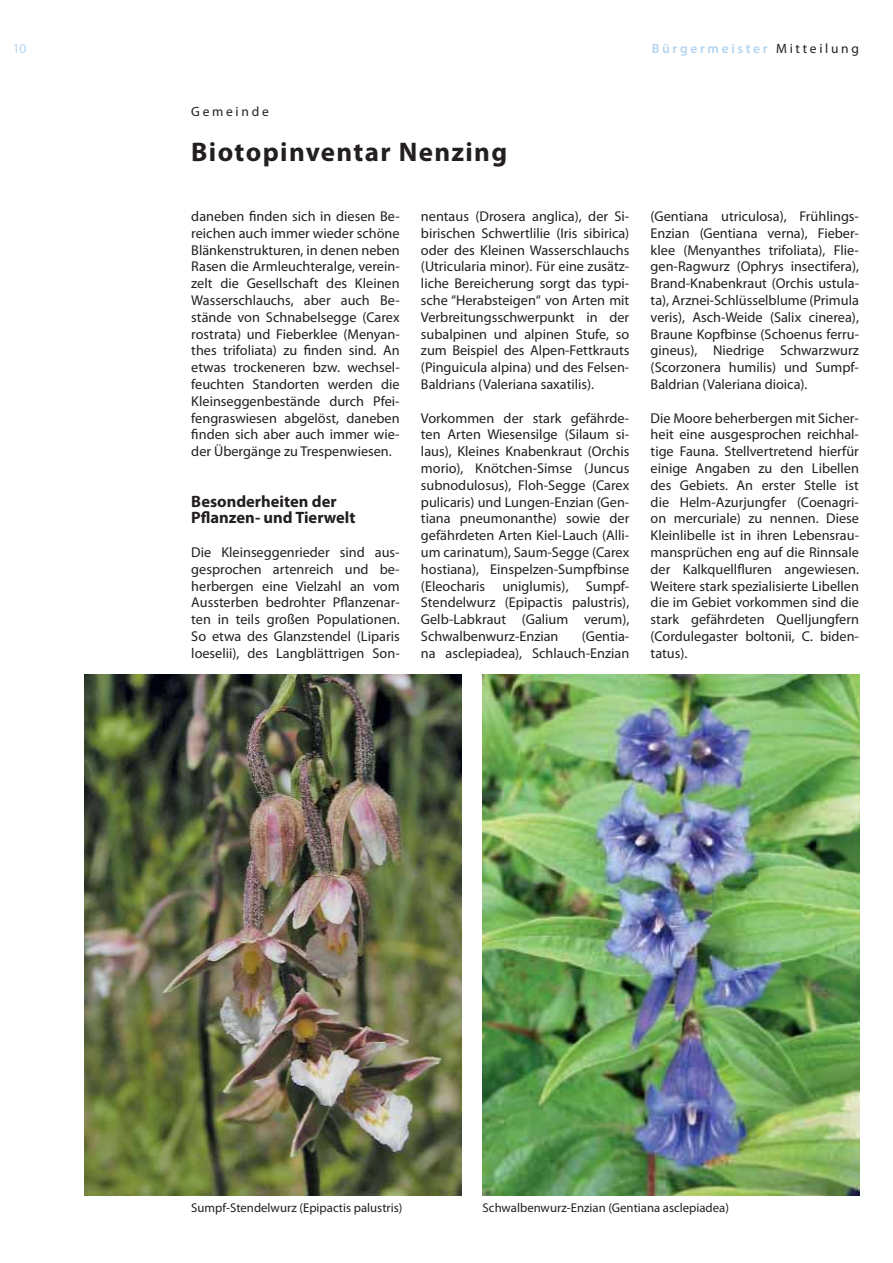
<style>
.page{position:relative;width:893px;height:1263px;background:#fff}
.page>*{position:absolute;margin:0;border:0;box-sizing:border-box;transform-origin:0 0}
.t1{font:700 27px "Myriad Pro";letter-spacing:.05em;color:#231f20}
.t2{font:700 16.5px/16.8px "Myriad Pro";color:#231f20}
.t3{font:14.25px/16.8px "Myriad Pro";color:#231f20;text-align:justify}
.t4{font:600 13.5px "Myriad Pro";letter-spacing:.2em;color:#b2d4f0}
.t5{font:13.5px "Myriad Pro";letter-spacing:.2em;color:#231f20}
.t6{font:13.5px "Myriad Pro";color:#b2d4f0}
.t7{font:12.75px "Myriad Pro";color:#231f20}
.s1{font-weight:400;color:#231f20}
</style>
<div class="page">
<img style="left:85px;top:675px;width:376px;height:520px">
<img style="left:483px;top:675px;width:376px;height:520px">
<p class="t6" style="left:13px;top:43px;width:15px">10</p>
<p class="t4" style="left:652px;top:43px;width:209px">Bürgermeister <span class="s1">Mitteilung</span></p>
<p class="t5" style="left:191px;top:107px;width:79px">Gemeinde</p>
<h1 class="t1" style="left:191px;top:141px;width:317px">Biotopinventar Nenzing</h1>
<p class="t3" style="left:191px;top:209px;width:210px">daneben finden sich in diesen Be&shy;reichen auch immer wieder schöne Blänkenstrukturen, in denen neben Rasen die Armleuchteralge, verein&shy;zelt die Gesellschaft des Kleinen Wasserschlauchs, aber auch Be&shy;stände von Schnabelsegge (Carex rostrata) und Fieberklee (Menyan&shy;thes trifoliata) zu finden sind. An etwas trockeneren bzw. wechsel&shy;feuchten Standorten werden die Kleinseggenbestände durch Pfei&shy;fengraswiesen abgelöst, daneben finden sich aber auch immer wie&shy;der Übergänge zu Trespenwiesen.</p>
<p class="t2" style="left:191px;top:494px;width:166px">Besonderheiten der<br>Pflanzen- und Tierwelt</p>
<p class="t3" style="left:191px;top:545px;width:210px">Die Kleinseggenrieder sind aus&shy;gesprochen artenreich und be&shy;herbergen eine Vielzahl an vom Aussterben bedrohter Pflanzenar&shy;ten in teils großen Populationen.<br>So etwa des Glanzstendel (Liparis loeselii), des Langblättrigen Son-</p>
<p class="t3" style="left:421px;top:209px;width:210px">nentaus (Drosera anglica), der Si&shy;birischen Schwertlilie (Iris sibirica) oder des Kleinen Wasserschlauchs (Utricularia minor). Für eine zusätz&shy;liche Bereicherung sorgt das typi&shy;sche “Herabsteigen“ von Arten mit Verbreitungsschwerpunkt in der subalpinen und alpinen Stufe, so zum Beispiel des Alpen-Fettkrauts (Pinguicula alpina) und des Felsen-Baldrians (Valeriana saxatilis).</p>
<p class="t3" style="left:421px;top:410px;width:210px">Vorkommen der stark gefährde&shy;ten Arten Wiesensilge (Silaum si&shy;laus), Kleines Knabenkraut (Orchis morio), Knötchen-Simse (Juncus subnodulosus), Floh-Segge (Carex pulicaris) und Lungen-Enzian (Gen&shy;tiana pneumonanthe) sowie der gefährdeten Arten Kiel-Lauch (Alli&shy;um carinatum), Saum-Segge (Carex hostiana), Einspelzen-Sumpfbinse (Eleocharis uniglumis), Sumpf-Stendelwurz (Epipactis palustris), Gelb-Labkraut (Galium verum), Schwalbenwurz-Enzian</p>
<p class="t3" style="left:421px;top:629px;width:210px;text-align:right">(Gentia-<br>na asclepiadea), Schlauch-Enzian</p>
<p class="t3" style="left:651px;top:209px;width:210px">(Gentiana utriculosa), Frühlings-Enzian (Gentiana verna), Fieber&shy;klee (Menyanthes trifoliata), Flie&shy;gen-Ragwurz (Ophrys insectifera), Brand-Knabenkraut (Orchis ustula&shy;ta), Arznei-Schlüsselblume (Primula veris), Asch-Weide (Salix cinerea), Braune Kopfbinse (Schoenus ferru&shy;gineus), Niedrige Schwarzwurz (Scorzonera humilis) und Sumpf-Baldrian (Valeriana dioica).</p>
<p class="t3" style="left:651px;top:410px;width:210px">Die Moore beherbergen mit Sicher&shy;heit eine ausgesprochen reichhal&shy;tige Fauna. Stellvertretend hierfür einige Angaben zu den Libellen des Gebiets. An erster Stelle ist die Helm-Azurjungfer (Coenagri&shy;on mercuriale) zu nennen. Diese Kleinlibelle ist in ihren Lebensrau&shy;mansprüchen eng auf die Rinnsale der Kalkquellfluren angewiesen.<br>Weitere stark spezialisierte Libellen die im Gebiet vorkommen sind die stark gefährdeten Quelljungfern (Cordulegaster boltonii, C. biden&shy;tatus).</p>
<p class="t7" style="left:191px;top:1203px;width:213px">Sumpf-Stendelwurz (Epipactis palustris)</p>
<p class="t7" style="left:483px;top:1203px;width:248px">Schwalbenwurz-Enzian (Gentiana asclepiadea)</p>
</div>
